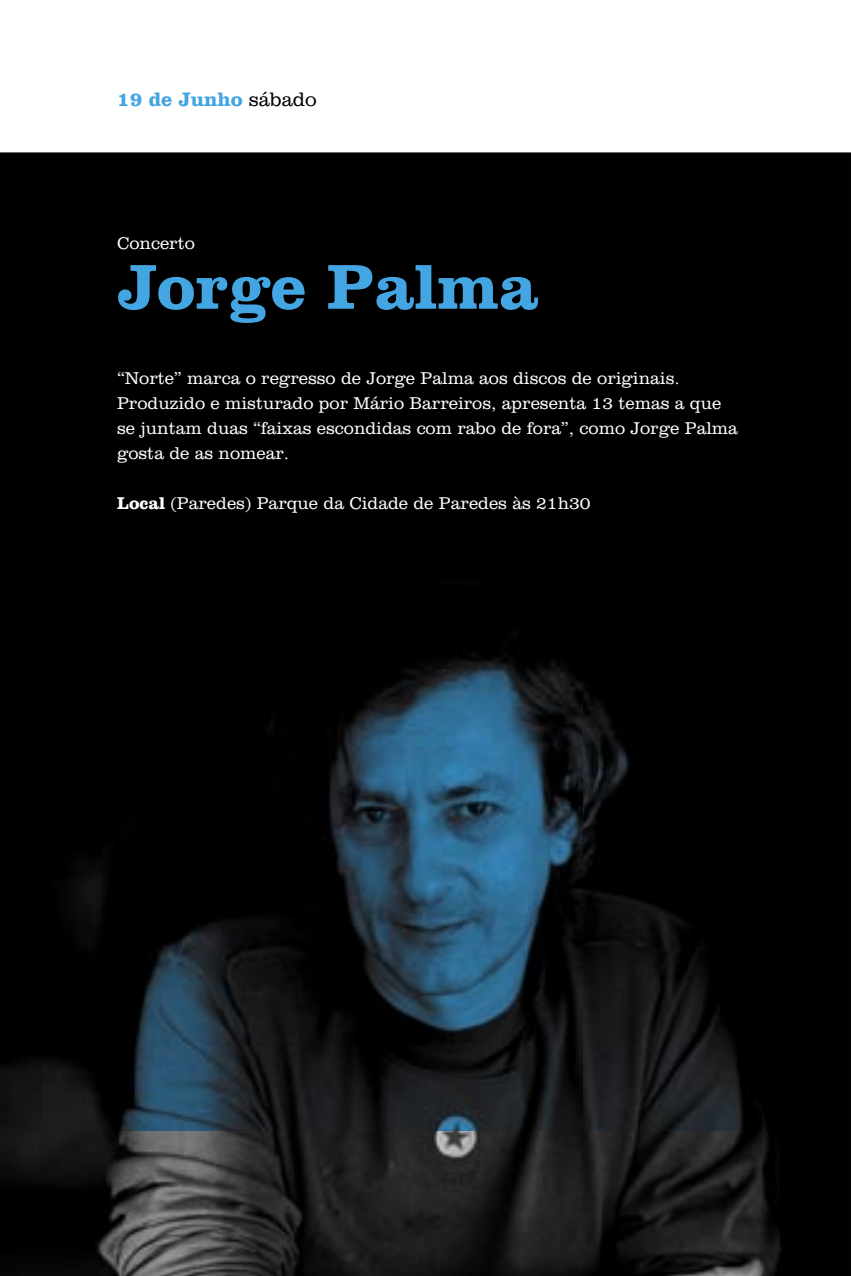
<style>
.page{position:relative;width:851px;height:1276px;background:#fff}
.page>*{position:absolute;margin:0;border:0;box-sizing:border-box;transform-origin:0 0}
.t1{font:65px "Clarendon Bold BT";color:#43a5e2}
.t2{font:20px "Clarendon Bold BT";color:#43a5e2}
.t3{font:17.5px/25px "Clarendon Light BT";color:#fff}
.s1{font-family:"Clarendon Light BT";color:#000}
.s2{font-family:"Clarendon Bold BT"}
</style>
<div class="page">
<img style="left:0;top:152px;width:850px;height:1124px">
<img style="left:43px;top:208px;width:718px;height:922px">
<p class="t2" style="left:117px;top:87px;width:201px">19 de Junho <span class="s1">sábado</span></p>
<p class="t3" style="left:117px;top:230px;width:79px">Concerto</p>
<h1 class="t1" style="left:117px;top:246px;width:423px">Jorge Palma</h1>
<p class="t3" style="left:117px;top:365px;width:622px">“Norte” marca o regresso de Jorge Palma aos discos de originais.<br>Produzido e misturado por Mário Barreiros, apresenta 13 temas a que se juntam duas “faixas escondidas com rabo de fora”, como Jorge Palma gosta de as nomear.</p>
<p class="t3" style="left:117px;top:490px;width:475px"><span class="s2">Local</span> (Paredes) Parque da Cidade de Paredes às 21h30</p>
</div>
